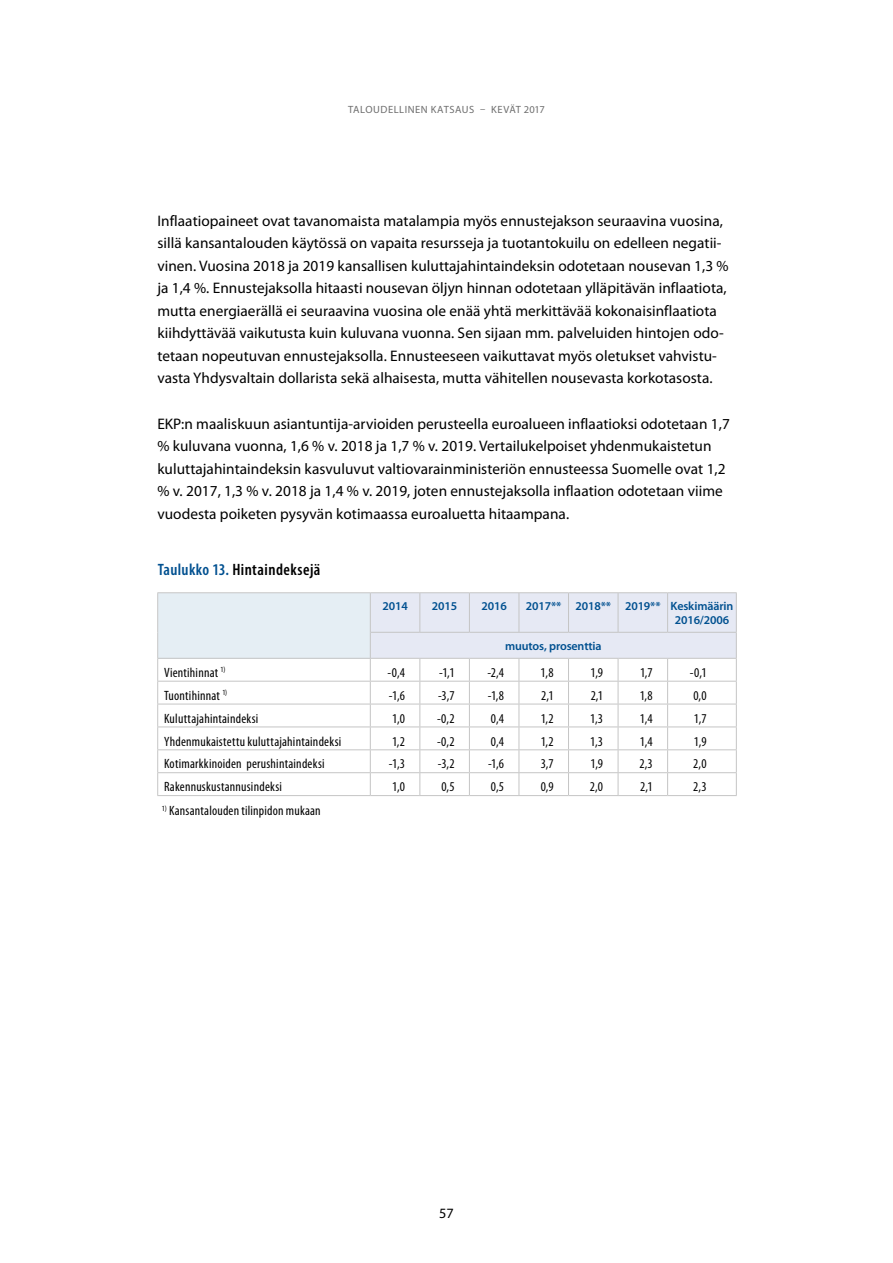
<style>
.page{position:relative;width:893px;height:1263px;background:#fff}
.page>*{position:absolute;margin:0;border:0;box-sizing:border-box;transform-origin:0 0}
.t1{font:600 condensed 16.5px "Myriad Pro";letter-spacing:.025em;color:#000}
._01_Leipä_1__kpl{font:15.3px/22.5px "Myriad Pro";letter-spacing:.005em;color:#000}
.t2{font:14.25px "Myriad Pro";color:#000}
.Taulu_riviteksti_vas{font:condensed 13.5px "Myriad Pro";letter-spacing:.015em;color:#000}
.Taulu_perus_oik__poh{font:condensed 13.5px "Myriad Pro";color:#000}
.Taulu_alaviite{font:condensed 13.5px "Myriad Pro";letter-spacing:.015em;color:#000}
.Taulu_sarakeotsikko{font:600 12px "Myriad Pro";letter-spacing:-.01em;color:#005090}
.t3{font:10.5px "Myriad Pro";letter-spacing:.045em;color:#6e6e6e}
.s1{color:#005090}
</style>
<div class="page">
<div style="left:158px;top:593px;width:212px;height:65px;background:#e5eef4"></div>
<hr style="left:371px;top:592px;width:49px;height:1px;background:#c5c5c5">
<hr style="left:420px;top:592px;width:49px;height:1px;background:#c5c5c5">
<hr style="left:469px;top:592px;width:50px;height:1px;background:#c5c5c5">
<hr style="left:519px;top:592px;width:49px;height:1px;background:#c5c5c5">
<hr style="left:568px;top:592px;width:50px;height:1px;background:#c5c5c5">
<hr style="left:618px;top:592px;width:50px;height:1px;background:#c5c5c5">
<hr style="left:668px;top:592px;width:69px;height:1px;background:#c5c5c5">
<hr style="left:157px;top:795px;width:213px;height:1px;background:#c5c5c5">
<hr style="left:370px;top:795px;width:50px;height:1px;background:#c5c5c5">
<hr style="left:420px;top:795px;width:49px;height:1px;background:#c5c5c5">
<hr style="left:469px;top:795px;width:50px;height:1px;background:#c5c5c5">
<hr style="left:519px;top:795px;width:49px;height:1px;background:#c5c5c5">
<hr style="left:568px;top:795px;width:50px;height:1px;background:#c5c5c5">
<hr style="left:618px;top:795px;width:50px;height:1px;background:#c5c5c5">
<hr style="left:157px;top:681px;width:213px;height:1px;background:#c5c5c5">
<hr style="left:157px;top:704px;width:213px;height:1px;background:#c5c5c5">
<hr style="left:157px;top:726px;width:213px;height:1px;background:#c5c5c5">
<hr style="left:157px;top:749px;width:213px;height:1px;background:#c5c5c5">
<hr style="left:157px;top:772px;width:213px;height:1px;background:#c5c5c5">
<hr style="left:668px;top:795px;width:69px;height:1px;background:#c5c5c5">
<hr style="left:157px;top:592px;width:214px;height:1px;background:#c5c5c5">
<hr style="left:157px;top:593px;width:1px;height:39px;background:#c5c5c5">
<svg style="left:157px;top:632px;width:1px;height:163px"></svg>
<svg style="left:370px;top:593px;width:367px;height:202px"></svg>
<hr style="left:157px;top:658px;width:213px;height:1px;background:#c5c5c5">
<p class="t3" style="left:348px;top:103px;width:198px">TALOUDELLINEN KATSAUS – KEVÄT 2017</p>
<p class="_01_Leipä_1__kpl" style="left:157px;top:209px;width:573px">Inflaatiopaineet ovat tavanomaista matalampia myös ennustejakson seuraavina vuosina, sillä kansantalouden käytössä on vapaita resursseja ja tuotantokuilu on edelleen negatii&shy;vinen. Vuosina 2018 ja 2019 kansallisen kuluttajahintaindeksin odotetaan nousevan 1,3 % ja 1,4 %. Ennustejaksolla hitaasti nousevan öljyn hinnan odotetaan ylläpitävän inflaatiota, mutta energiaerällä ei seuraavina vuosina ole enää yhtä merkittävää kokonaisinflaatiota kiihdyttävää vaikutusta kuin kuluvana vuonna. Sen sijaan mm. palveluiden hintojen odo&shy;tetaan nopeutuvan ennustejaksolla. Ennusteeseen vaikuttavat myös oletukset vahvistu&shy;vasta Yhdysvaltain dollarista sekä alhaisesta, mutta vähitellen nousevasta korkotasosta.</p>
<p class="_01_Leipä_1__kpl" style="left:157px;top:412px;width:574px">EKP:n maaliskuun asiantuntija-arvioiden perusteella euroalueen inflaatioksi odotetaan 1,7 % kuluvana vuonna, 1,6 % v. 2018 ja 1,7 % v. 2019. Vertailukelpoiset yhdenmukaistetun kuluttajahintaindeksin kasvuluvut valtiovarainministeriön ennusteessa Suomelle ovat 1,2 % v. 2017, 1,3 % v. 2018 ja 1,4 % v. 2019, joten ennustejaksolla inflaation odotetaan viime vuodesta poiketen pysyvän kotimaassa euroaluetta hitaampana.</p>
<p class="t1" style="left:158px;top:559px;width:164px"><span class="s1">Taulukko 13.</span> Hintaindeksejä</p>
<p class="Taulu_sarakeotsikko" style="left:382px;top:599px;width:27px">2014</p>
<p class="Taulu_sarakeotsikko" style="left:432px;top:599px;width:27px">2015</p>
<p class="Taulu_sarakeotsikko" style="left:481px;top:599px;width:27px">2016</p>
<p class="Taulu_sarakeotsikko" style="left:526px;top:599px;width:37px">2017**</p>
<p class="Taulu_sarakeotsikko" style="left:575px;top:599px;width:37px">2018**</p>
<p class="Taulu_sarakeotsikko" style="left:625px;top:599px;width:37px">2019**</p>
<p class="Taulu_sarakeotsikko" style="left:671px;top:599px;width:64px">Keskimäärin</p>
<p class="Taulu_sarakeotsikko" style="left:675px;top:612px;width:56px">2016/2006</p>
<p class="Taulu_sarakeotsikko" style="left:505px;top:638px;width:98px">muutos, prosenttia</p>
<p class="Taulu_riviteksti_vas" style="left:164px;top:664px;width:63px">Vientihinnat <sup>1)</sup></p>
<p class="Taulu_perus_oik__poh" style="left:388px;top:664px;width:19px">-0,4</p>
<p class="Taulu_perus_oik__poh" style="left:439px;top:664px;width:17px">-1,1</p>
<p class="Taulu_perus_oik__poh" style="left:487px;top:664px;width:18px">-2,4</p>
<p class="Taulu_perus_oik__poh" style="left:541px;top:664px;width:15px">1,8</p>
<p class="Taulu_perus_oik__poh" style="left:591px;top:664px;width:14px">1,9</p>
<p class="Taulu_perus_oik__poh" style="left:640px;top:664px;width:14px">1,7</p>
<p class="Taulu_perus_oik__poh" style="left:690px;top:664px;width:18px">-0,1</p>
<p class="Taulu_riviteksti_vas" style="left:164px;top:687px;width:65px">Tuontihinnat <sup>1)</sup></p>
<p class="Taulu_perus_oik__poh" style="left:389px;top:687px;width:18px">-1,6</p>
<p class="Taulu_perus_oik__poh" style="left:438px;top:687px;width:18px">-3,7</p>
<p class="Taulu_perus_oik__poh" style="left:488px;top:687px;width:18px">-1,8</p>
<p class="Taulu_perus_oik__poh" style="left:541px;top:687px;width:14px">2,1</p>
<p class="Taulu_perus_oik__poh" style="left:591px;top:687px;width:14px">2,1</p>
<p class="Taulu_perus_oik__poh" style="left:640px;top:687px;width:15px">1,8</p>
<p class="Taulu_perus_oik__poh" style="left:693px;top:687px;width:15px">0,0</p>
<p class="Taulu_riviteksti_vas" style="left:164px;top:710px;width:96px">Kuluttajahintaindeksi</p>
<p class="Taulu_perus_oik__poh" style="left:392px;top:710px;width:14px">1,0</p>
<p class="Taulu_perus_oik__poh" style="left:437px;top:710px;width:19px">-0,2</p>
<p class="Taulu_perus_oik__poh" style="left:491px;top:710px;width:15px">0,4</p>
<p class="Taulu_perus_oik__poh" style="left:541px;top:710px;width:14px">1,2</p>
<p class="Taulu_perus_oik__poh" style="left:590px;top:710px;width:14px">1,3</p>
<p class="Taulu_perus_oik__poh" style="left:640px;top:710px;width:14px">1,4</p>
<p class="Taulu_perus_oik__poh" style="left:694px;top:710px;width:14px">1,7</p>
<p class="Taulu_riviteksti_vas" style="left:164px;top:733px;width:179px">Yhdenmukaistettu kuluttajahintaindeksi</p>
<p class="Taulu_perus_oik__poh" style="left:392px;top:733px;width:14px">1,2</p>
<p class="Taulu_perus_oik__poh" style="left:437px;top:733px;width:19px">-0,2</p>
<p class="Taulu_perus_oik__poh" style="left:491px;top:733px;width:15px">0,4</p>
<p class="Taulu_perus_oik__poh" style="left:541px;top:733px;width:14px">1,2</p>
<p class="Taulu_perus_oik__poh" style="left:590px;top:733px;width:14px">1,3</p>
<p class="Taulu_perus_oik__poh" style="left:640px;top:733px;width:14px">1,4</p>
<p class="Taulu_perus_oik__poh" style="left:694px;top:733px;width:14px">1,9</p>
<p class="Taulu_riviteksti_vas" style="left:164px;top:756px;width:162px">Kotimarkkinoiden perushintaindeksi</p>
<p class="Taulu_perus_oik__poh" style="left:389px;top:756px;width:18px">-1,3</p>
<p class="Taulu_perus_oik__poh" style="left:438px;top:756px;width:18px">-3,2</p>
<p class="Taulu_perus_oik__poh" style="left:488px;top:756px;width:18px">-1,6</p>
<p class="Taulu_perus_oik__poh" style="left:541px;top:756px;width:14px">3,7</p>
<p class="Taulu_perus_oik__poh" style="left:591px;top:756px;width:14px">1,9</p>
<p class="Taulu_perus_oik__poh" style="left:639px;top:756px;width:15px">2,3</p>
<p class="Taulu_perus_oik__poh" style="left:693px;top:756px;width:15px">2,0</p>
<p class="Taulu_riviteksti_vas" style="left:164px;top:779px;width:119px">Rakennuskustannusindeksi</p>
<p class="Taulu_perus_oik__poh" style="left:392px;top:779px;width:14px">1,0</p>
<p class="Taulu_perus_oik__poh" style="left:441px;top:779px;width:15px">0,5</p>
<p class="Taulu_perus_oik__poh" style="left:491px;top:779px;width:15px">0,5</p>
<p class="Taulu_perus_oik__poh" style="left:541px;top:779px;width:14px">0,9</p>
<p class="Taulu_perus_oik__poh" style="left:590px;top:779px;width:15px">2,0</p>
<p class="Taulu_perus_oik__poh" style="left:640px;top:779px;width:14px">2,1</p>
<p class="Taulu_perus_oik__poh" style="left:693px;top:779px;width:15px">2,3</p>
<p class="Taulu_alaviite" style="left:162px;top:803px;width:160px"><sup>1)</sup> Kansantalouden tilinpidon mukaan</p>
<p class="t2" style="left:439px;top:1204px;width:16px">57</p>
</div>
